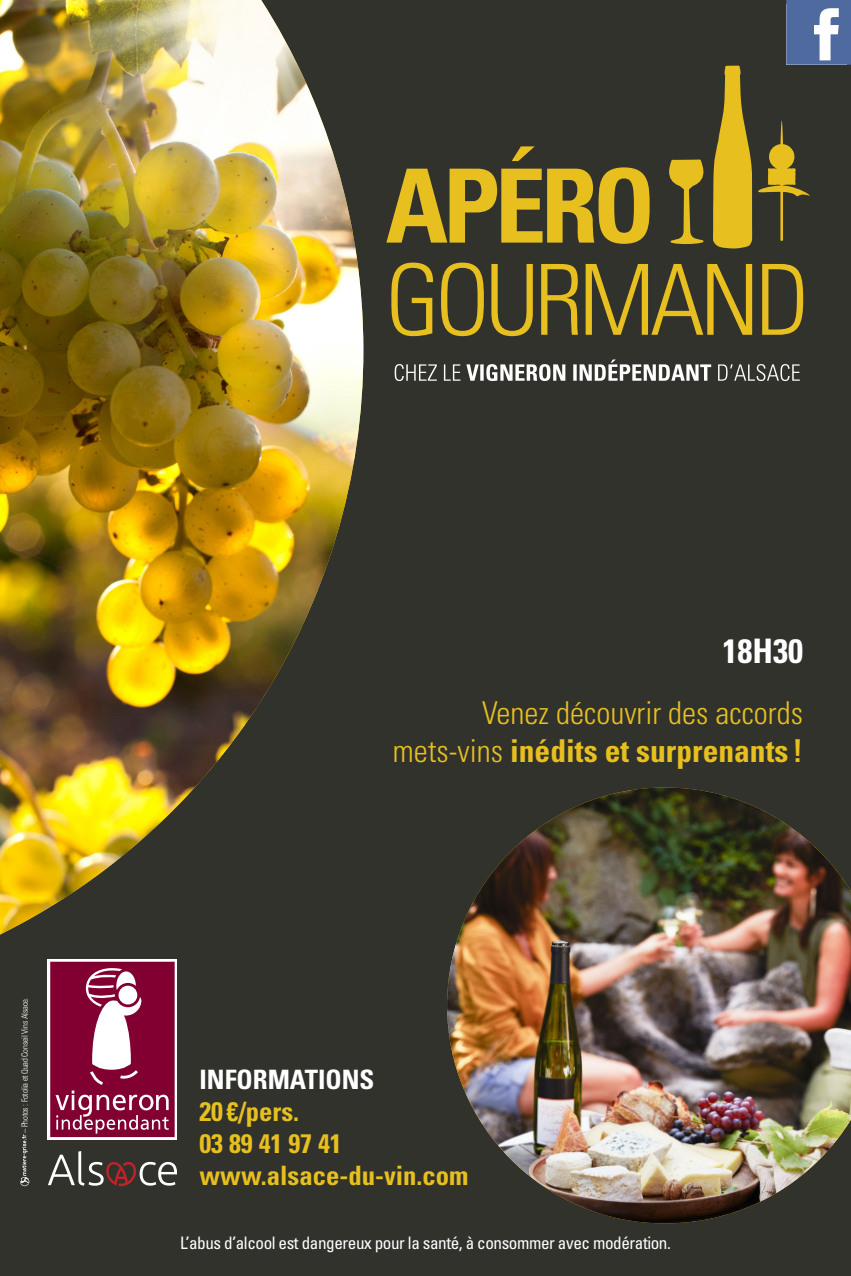
<style>
.page{position:relative;width:851px;height:1276px;background:#fff}
.page>*{position:absolute;margin:0;border:0;box-sizing:border-box;transform-origin:0 0}
.t1{font:700 condensed 33.75px "Univers LT Std";color:#fff}
.t2{font:700 condensed 31.5px "Univers LT Std";color:#e7c01f}
.t3{font:300 condensed 31.5px "Univers LT Std";color:#e7c01f}
.t4{font:700 condensed 26.7px "Univers LT Std";color:#e7c01f}
.t5{font:700 condensed 26.7px/32px "Univers LT Std";color:#fff}
.t6{font:condensed 17.17px "Univers LT Std";letter-spacing:-.025em;color:#fff}
.t7{font:300 condensed 8.62px "Univers LT Std";letter-spacing:-.025em;color:#fff}
.s1{font-weight:300}
.s2{color:#e7c01f}
</style>
<div class="page">
<div style="left:0;top:0;width:850px;height:1276px;background:#32322d"></div>
<svg style="left:786px;top:0;width:64px;height:65px;background:#6f86b0"></svg>
<svg style="left:20px;top:1134px;width:9px;height:52px"></svg>
<img style="left:0;top:0;width:363px;height:934px">
<img style="left:447px;top:787px;width:403px;height:436px">
<svg style="left:386px;top:66px;width:424px;height:270px"></svg>
<svg style="left:394px;top:359px;width:405px;height:22px"></svg>
<div style="left:48px;top:959px;width:129px;height:180px;background:linear-gradient(to right,#f4eaee,#f4eaee)"></div>
<svg style="left:50px;top:961px;width:125px;height:176px;background:#9a345b"></svg>
<svg style="left:48px;top:1151px;width:129px;height:35px"></svg>
<p class="t7" style="left:19px;top:1133px;width:137px;rotate:-90deg">– Photos : Fotolia et Quad Conseil Vins Alsace.</p>
<p class="t1" style="left:722px;top:630px;width:82px">18H30</p>
<p class="t3" style="left:482px;top:694px;width:322px">Venez découvrir des accords</p>
<p class="t2" style="left:393px;top:731px;width:411px"><span class="s1">mets-vins</span> inédits et surprenants !</p>
<p class="t5" style="left:199px;top:1063px;width:176px">INFORMATIONS<br><span class="s2">20 €/pers.</span></p>
<p class="t4" style="left:199px;top:1127px;width:144px">03 89 41 97 41</p>
<p class="t4" style="left:199px;top:1159px;width:270px">www.alsace-du-vin.com</p>
<p class="t6" style="left:180px;top:1232px;width:492px">L’abus d’alcool est dangereux pour la santé, à consommer avec modération.</p>
</div>
